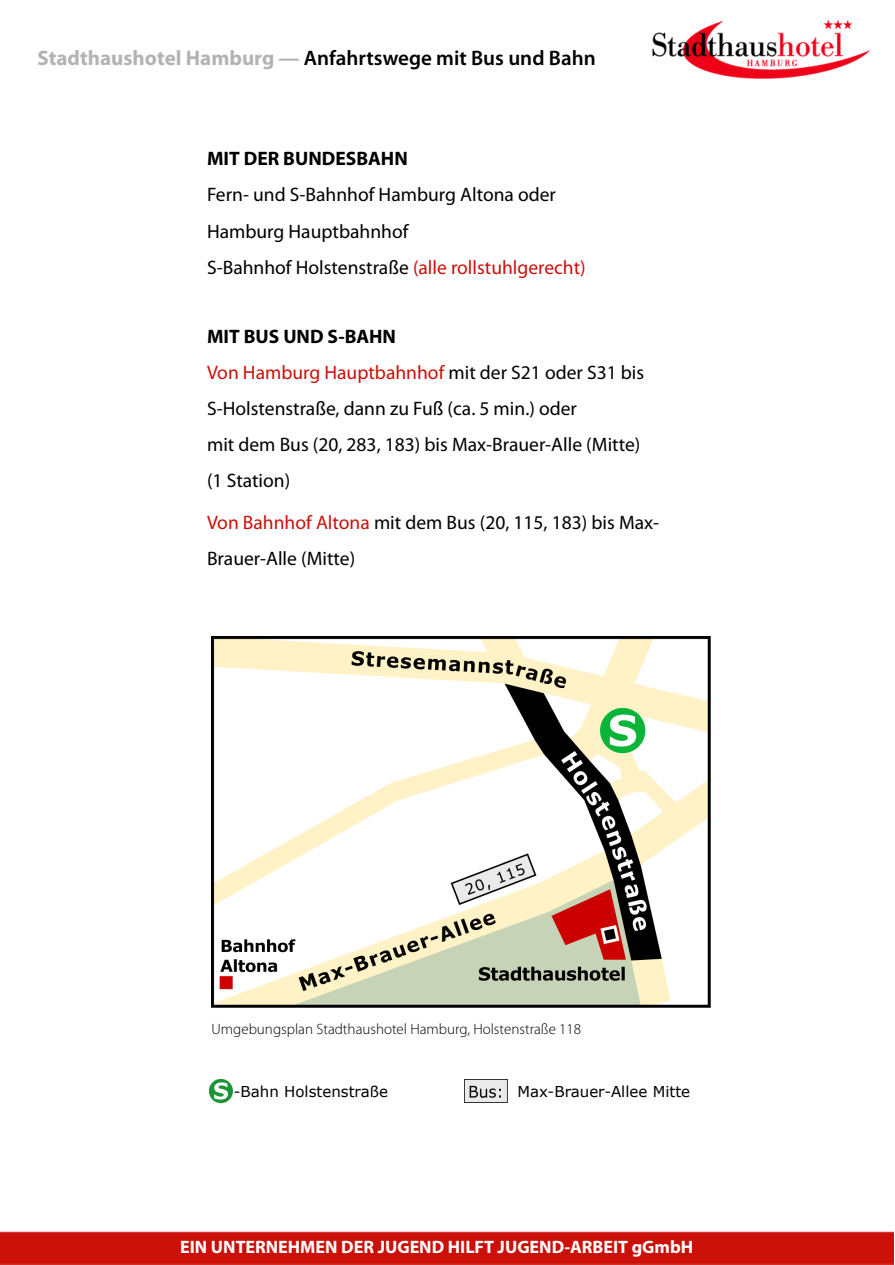
<style>
.page{position:relative;width:895px;height:1265px;background:#fff}
.page>*{position:absolute;margin:0;border:0;box-sizing:border-box;transform-origin:0 0}
.t1{font:600 21px "Myriad Pro";color:#000}
.t2{font:19.5px/36px "Myriad Pro";color:#000}
.t3{font:700 19.5px "Myriad Pro";color:#000}
.t4{font:700 18px "Myriad Pro";color:#fff}
.t5{font:300 15px "Myriad Pro";color:#000}
.t6{font:15px "Verdana";color:#000}
.s1{font-weight:700;color:#b3b3b3}
.s2{color:#cb1009}
</style>
<div class="page">
<img style="left:0;top:20px;width:892px;height:1244px">
<img style="left:652px;top:21px;width:217px;height:57px">
<img style="left:211px;top:636px;width:499px;height:371px">
<img style="left:210px;top:1079px;width:22px;height:23px">
<img style="left:464px;top:1079px;width:43px;height:22px">
<h1 class="t1" style="left:38px;top:46px;width:559px"><span class="s1">Stadthaushotel Hamburg —</span> Anfahrtswege mit Bus und Bahn</h1>
<h2 class="t3" style="left:207px;top:148px;width:202px">MIT DER BUNDESBAHN</h2>
<p class="t2" style="left:207px;top:177px;width:380px">Fern- und S-Bahnhof Hamburg Altona oder<br>Hamburg Hauptbahnhof<br>S-Bahnhof Holstenstraße <span class="s2">(alle rollstuhlgerecht)</span></p>
<h2 class="t3" style="left:207px;top:325px;width:190px">MIT BUS UND S-BAHN</h2>
<p class="t2" style="left:207px;top:354px;width:438px"><span class="s2">Von Hamburg Hauptbahnhof</span> mit der S21 oder S31 bis S-Holstenstraße, dann zu Fuß (ca. 5 min.) oder<br>mit dem Bus (20, 283, 183) bis Max-Brauer-Alle (Mitte) (1 Station)</p>
<p class="t2" style="left:207px;top:504px;width:453px"><span class="s2">Von Bahnhof Altona</span> mit dem Bus (20, 115, 183) bis Max-<br>Brauer-Alle (Mitte)</p>
<p class="t5" style="left:211px;top:1020px;width:371px">Umgebungsplan Stadthaushotel Hamburg, Holstenstraße 118</p>
<p class="t6" style="left:234px;top:1081px;width:156px">-Bahn Holstenstraße</p>
<p class="t6" style="left:517px;top:1081px;width:174px">Max-Brauer-Allee Mitte</p>
<p class="t4" style="left:180px;top:1236px;width:514px">EIN UNTERNEHMEN DER JUGEND HILFT JUGEND-ARBEIT gGmbH</p>
</div>
